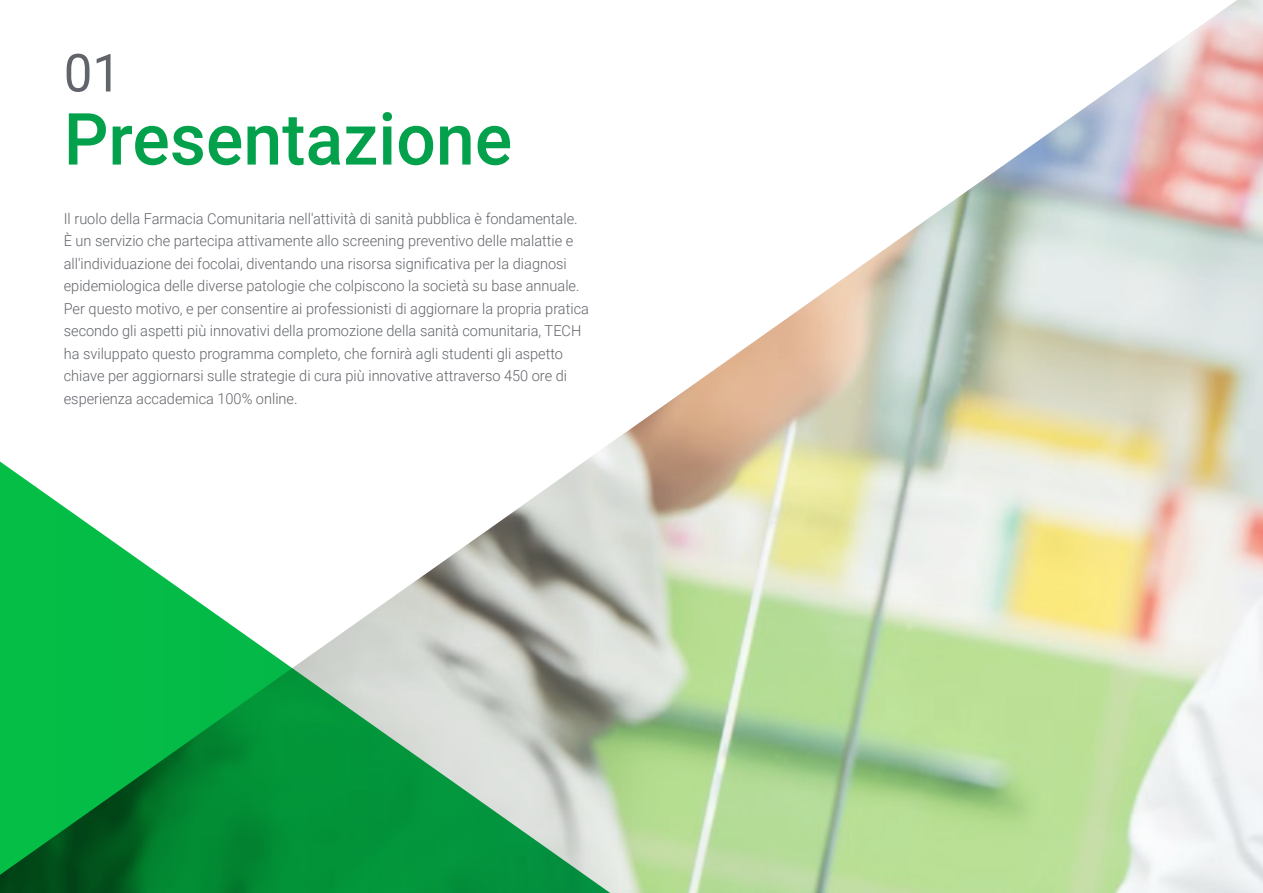
<style>
.page{position:relative;width:1263px;height:893px;background:#fff}
.page>*{position:absolute;margin:0;border:0;box-sizing:border-box;transform-origin:0 0}
.t1{font:500 72px "Roboto";color:#04a14d}
.t2{font:52.5px "Roboto";color:#61646a}
.t3{font:300 15px/22.5px "Roboto";color:#61646a}
</style>
<div class="page">
<img style="left:607px;top:0;width:656px;height:893px">
<svg style="left:0;top:446px;width:640px;height:447px"></svg>
<h2 class="t2" style="left:64px;top:36px;width:59px">01</h2>
<h1 class="t1" style="left:64px;top:89px;width:450px">Presentazione</h1>
<p class="t3" style="left:64px;top:207px;width:527px">Il ruolo della Farmacia Comunitaria nell'attività di sanità pubblica è fondamentale.<br>È un servizio che partecipa attivamente allo screening preventivo delle malattie e all'individuazione dei focolai, diventando una risorsa significativa per la diagnosi epidemiologica delle diverse patologie che colpiscono la società su base annuale.<br>Per questo motivo, e per consentire ai professionisti di aggiornare la propria pratica secondo gli aspetti più innovativi della promozione della sanità comunitaria, TECH ha sviluppato questo programma completo, che fornirà agli studenti gli aspetto chiave per aggiornarsi sulle strategie di cura più innovative attraverso 450 ore di esperienza accademica 100% online.</p>
</div>
